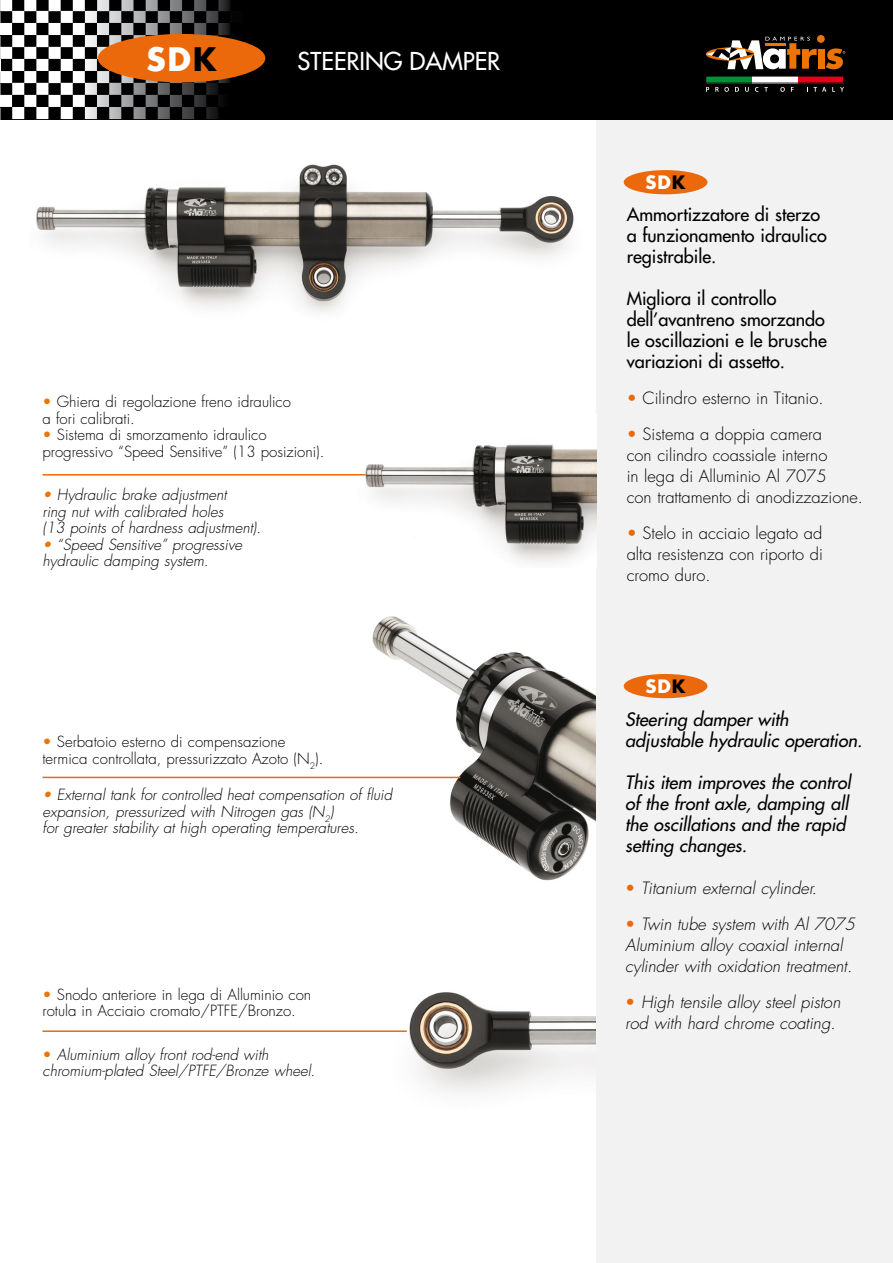
<style>
.page{position:relative;width:893px;height:1263px;background:#fff}
.page>*{position:absolute;margin:0;border:0;box-sizing:border-box;transform-origin:0 0}
.t1{font:700 31.5px "Futura";color:#fff}
.t2{font:24px "Futura";color:#fff}
.testo{font:18px/21px "Futura";color:#000}
.testo-2{font:italic 18px/21px "Futura";color:#000}
.t3{font:700 18px "Futura";letter-spacing:.05em;color:#fff}
.testo-3{font:300 16.5px/21px "Futura";color:#000}
.testo-4{font:italic 300 16.5px/21px "Futura";color:#000}
.testo-5{font:italic 300 15px/16.5px "Futura";color:#000}
.testo-6{font:300 15px "Futura";color:#000}
.s1{color:#000}
.s2{color:#ec7405}
.s3{font-style:normal;color:#ec7405}
.s4{color:#eb690b}
.s5{font-style:normal;color:#eb690b}
</style>
<div class="page">
<img style="left:409px;top:964px;width:188px;height:145px">
<img style="left:360px;top:606px;width:237px;height:287px">
<div style="left:597px;top:119px;width:296px;height:1144px;background:#f2f2f3"></div>
<img style="left:365px;top:444px;width:232px;height:119px">
<hr style="left:43px;top:474px;width:323px;height:2px;background:#eb690b">
<hr style="left:43px;top:777px;width:417px;height:1px;background:#eb690b">
<hr style="left:43px;top:1030px;width:364px;height:2px;background:#eb690b">
<div style="left:0;top:0;width:893px;height:119px;background:#000"></div>
<svg style="left:0;top:0;width:242px;height:120px"></svg>
<img style="left:36px;top:164px;width:538px;height:148px">
<div style="left:624px;top:170px;width:83px;height:24px;background:#eb690b;border-radius:50%"></div>
<div style="left:624px;top:674px;width:83px;height:24px;background:#eb690b;border-radius:50%"></div>
<div style="left:98px;top:34px;width:167px;height:48px;background:#eb690b;border-radius:50%"></div>
<div style="left:817px;top:35px;width:8px;height:8px;background:#ec7405;border-radius:50%"></div>
<div style="left:818px;top:49px;width:7px;height:20px;background:#ec7405"></div>
<svg style="left:826px;top:48px;width:19px;height:21px"></svg>
<svg style="left:705px;top:37px;width:112px;height:32px"></svg>
<svg style="left:715px;top:87px;width:14px;height:5px"></svg>
<svg style="left:735px;top:87px;width:4px;height:5px"></svg>
<svg style="left:745px;top:87px;width:4px;height:5px"></svg>
<svg style="left:764px;top:87px;width:4px;height:5px"></svg>
<svg style="left:780px;top:87px;width:5px;height:5px"></svg>
<svg style="left:807px;top:87px;width:19px;height:5px"></svg>
<svg style="left:832px;top:87px;width:12px;height:5px"></svg>
<div style="left:798px;top:76px;width:45px;height:7px;background:#e2001a"></div>
<div style="left:706px;top:76px;width:46px;height:7px;background:#009037"></div>
<div style="left:752px;top:76px;width:46px;height:7px;background:#fff"></div>
<p class="t1" style="left:146px;top:37px;width:72px">SD<span class="s1">K</span></p>
<p class="t2" style="left:298px;top:46px;width:204px">STEERING DAMPER</p>
<p class="testo-6" style="left:43px;top:392px;width:250px"><span class="s2">•</span> Ghiera di regolazione freno idraulico</p>
<p class="testo-6" style="left:43px;top:408px;width:94px">a fori calibrati.</p>
<p class="testo-6" style="left:43px;top:425px;width:226px"><span class="s2">•</span> Sistema di smorzamento idraulico</p>
<p class="testo-6" style="left:43px;top:441px;width:284px">progressivo “Speed Sensitive” (13 posizioni).</p>
<p class="testo-5" style="left:43px;top:487px;width:186px"><span class="s2">•</span> Hydraulic brake adjustment</p>
<p class="testo-5" style="left:43px;top:504px;width:182px">ring nut with calibrated holes</p>
<p class="testo-5" style="left:43px;top:520px;width:220px">(13 points of hardness adjustment).</p>
<p class="testo-5" style="left:43px;top:537px;width:201px"><span class="s2">•</span> “Speed Sensitive” progressive</p>
<p class="testo-5" style="left:43px;top:553px;width:168px">hydraulic damping system.</p>
<p class="testo-6" style="left:43px;top:732px;width:244px"><span class="s2">•</span> Serbatoio esterno di compensazione</p>
<p class="testo-6" style="left:43px;top:748px;width:282px">termica controllata, pressurizzato Azoto (N<sub>2</sub>).</p>
<p class="testo-5" style="left:43px;top:787px;width:351px"><span class="s2">•</span> External tank for controlled heat compensation of fluid expansion, pressurized with Nitrogen gas (N<sub>2</sub>)</p>
<p class="testo-5" style="left:43px;top:820px;width:318px">for greater stability at high operating temperatures.</p>
<p class="testo-6" style="left:43px;top:985px;width:270px"><span class="s2">•</span> Snodo anteriore in lega di Alluminio con</p>
<p class="testo-6" style="left:43px;top:1001px;width:255px">rotula in Acciaio cromato/PTFE/Bronzo.</p>
<p class="testo-5" style="left:43px;top:1047px;width:227px"><span class="s3">•</span> Aluminium alloy front rod-end with</p>
<p class="testo-5" style="left:43px;top:1063px;width:274px">chromium-plated Steel/PTFE/Bronze wheel.</p>
<p class="t3" style="left:646px;top:169px;width:42px">SD<span class="s1">K</span></p>
<p class="testo" style="left:627px;top:204px;width:202px">Ammortizzatore di sterzo a funzionamento idraulico registrabile.</p>
<p class="testo" style="left:627px;top:288px;width:202px">Migliora il controllo dell’avantreno smorzando le oscillazioni e le brusche variazioni di assetto.</p>
<p class="testo-3" style="left:627px;top:388px;width:198px"><span class="s4">•</span> Cilindro esterno in Titanio.</p>
<p class="testo-3" style="left:627px;top:424px;width:197px"><span class="s4">•</span> Sistema a doppia camera</p>
<p class="testo-3" style="left:627px;top:445px;width:202px">con cilindro coassiale interno</p>
<p class="testo-3" style="left:627px;top:466px;width:201px">in lega di Alluminio Al 7075</p>
<p class="testo-3" style="left:627px;top:487px;width:238px">con trattamento di anodizzazione.</p>
<p class="testo-3" style="left:627px;top:523px;width:197px"><span class="s4">•</span> Stelo in acciaio legato ad</p>
<p class="testo-3" style="left:627px;top:544px;width:198px">alta resistenza con riporto di cromo duro.</p>
<p class="t3" style="left:646px;top:673px;width:42px">SD<span class="s1">K</span></p>
<p class="testo-2" style="left:625px;top:709px;width:239px">Steering damper with adjustable hydraulic operation.</p>
<p class="testo-2" style="left:625px;top:772px;width:227px">This item improves the control of the front axle, damping all the oscillations and the rapid setting changes.</p>
<p class="testo-4" style="left:625px;top:878px;width:193px"><span class="s5">•</span> Titanium external cylinder.</p>
<p class="testo-4" style="left:625px;top:914px;width:231px"><span class="s5">•</span> Twin tube system with Al 7075<br>Aluminium alloy coaxial internal cylinder with oxidation treatment.</p>
<p class="testo-4" style="left:625px;top:992px;width:217px"><span class="s5">•</span> High tensile alloy steel piston rod with hard chrome coating.</p>
</div>
